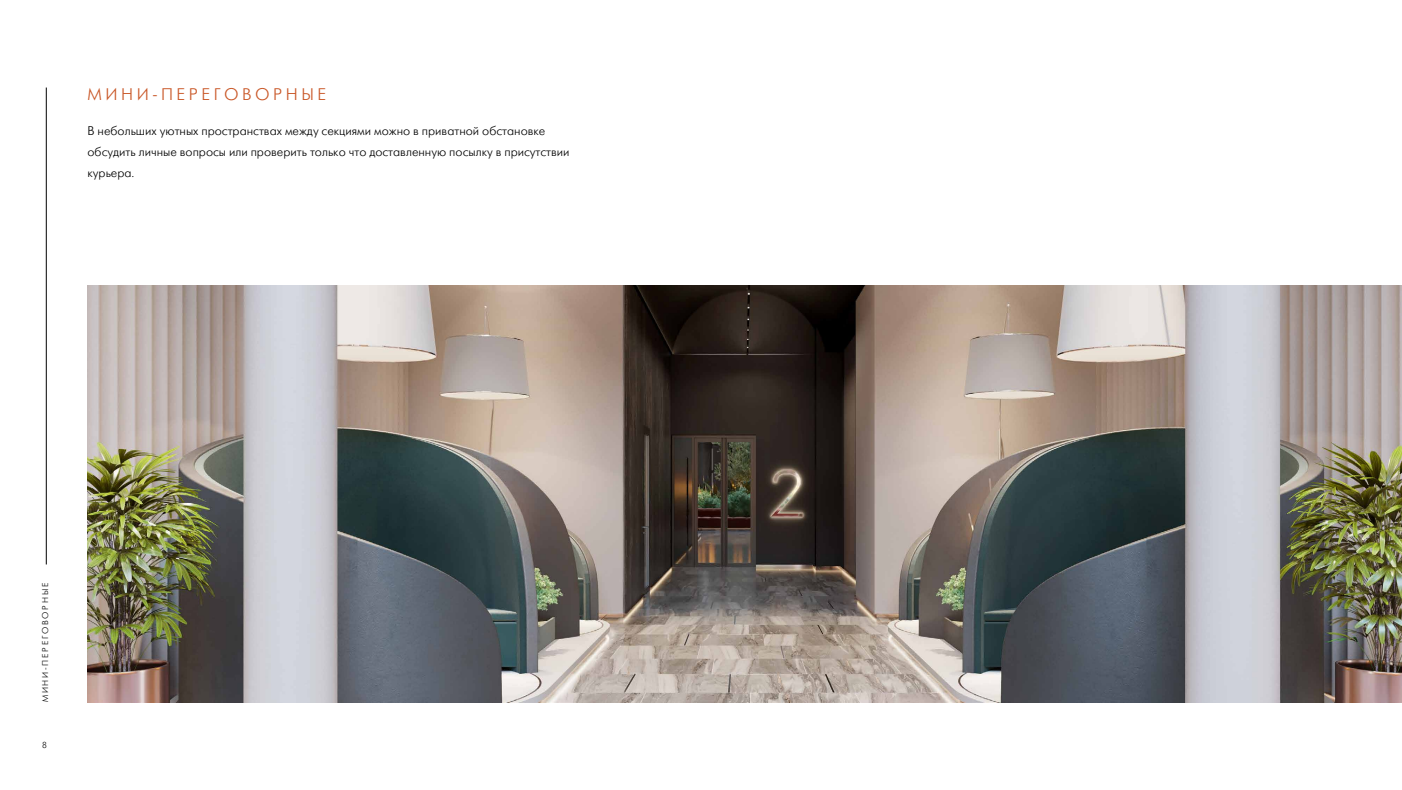
<style>
.page{position:relative;width:1402px;height:790px;background:#fff}
.page>*{position:absolute;margin:0;border:0;box-sizing:border-box;transform-origin:0 0}
.t1{font:300 16.8px "Futura Futuris";letter-spacing:.21em;color:#c95727}
.t2{font:300 12.6px/21px "Futura Futuris";color:#000}
.t3{font:300 8.75px "Futura Futuris";color:#000}
.t4{font:300 8.4px "Futura Futuris";letter-spacing:.21em;color:#000}
</style>
<div class="page">
<img style="left:88px;top:286px;width:1314px;height:416px">
<hr style="left:46px;top:88px;width:1px;height:476px;background:#000">
<h1 class="t1" style="left:88px;top:85px;width:240px">МИНИ-ПЕРЕГОВОРНЫЕ</h1>
<p class="t2" style="left:88px;top:121px;width:484px">В небольших уютных пространствах между секциями можно в приватной обстановке обсудить личные вопросы или проверить только что доставленную посылку в присутствии курьера.</p>
<p class="t4" style="left:41px;top:702px;width:121px;rotate:-90deg">МИНИ-ПЕРЕГОВОРНЫЕ</p>
<p class="t3" style="left:42px;top:740px;width:6px">8</p>
</div>
